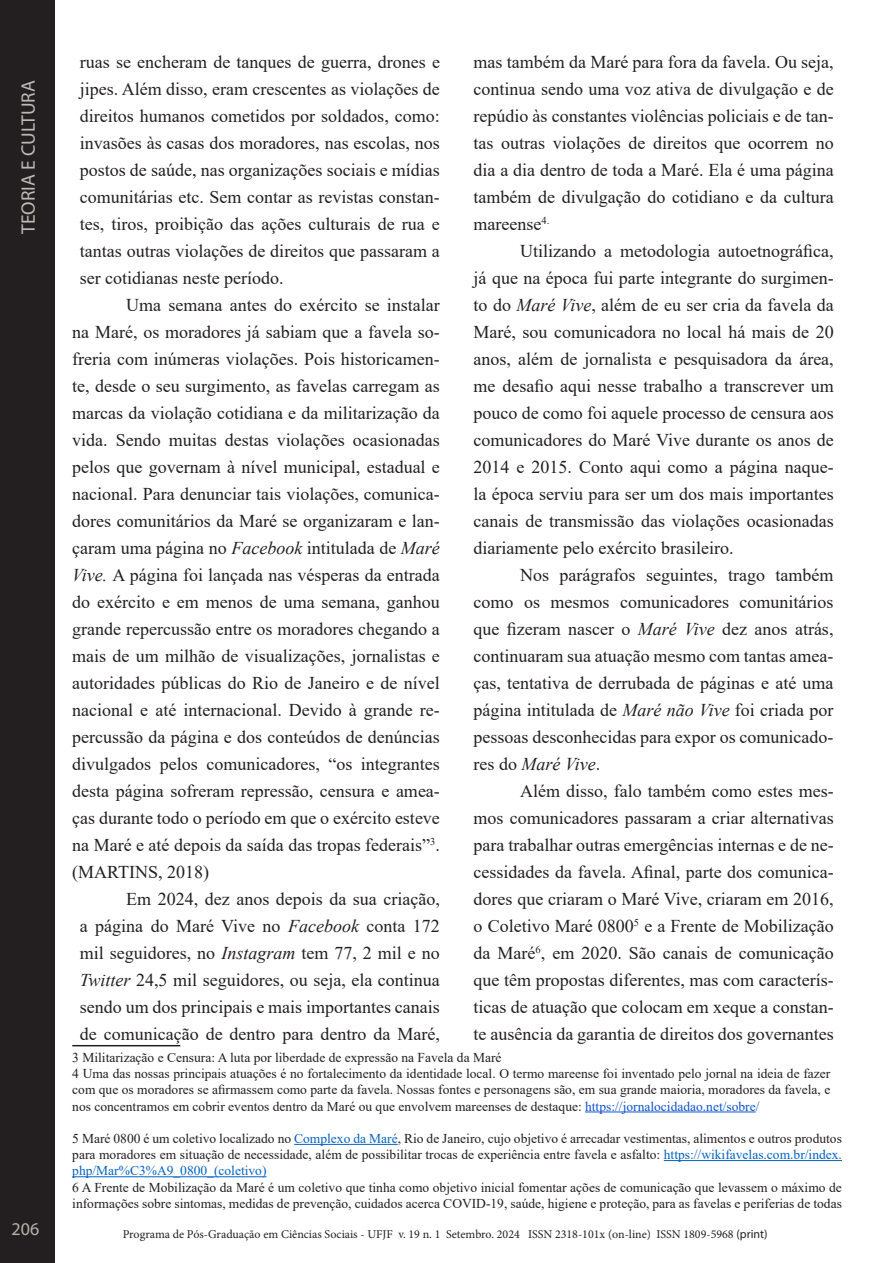
<style>
.page{position:relative;width:893px;height:1263px;background:#fff}
.page>*{position:absolute;margin:0;border:0;box-sizing:border-box;transform-origin:0 0}
.t1{font:19.5px "Myriad Pro";color:#bcbab6}
.t2{font:18px/27px "Times New Roman";color:#231f20;text-align:justify}
.t3{font:18px "Myriad Pro";color:#b5b2ad}
.t4{font:13.5px/16.2px "Times New Roman";color:#231f20;text-align:justify}
.t5{font:12px "Minion Pro";color:#231f20}
.s1{font-style:italic}
.s2{color:#1154cc}
.s3{color:#0563c1}
.s4{font-family:"Myriad Pro"}
</style>
<div class="page">
<div style="left:0;top:0;width:54px;height:1263px;background:#231f20"></div>
<hr style="left:72px;top:1045px;width:108px;height:1px;background:#231f20">
<hr style="left:585px;top:1112px;width:171px;height:1px;background:#1154cc">
<hr style="left:294px;top:1144px;width:104px;height:1px;background:#0563c1">
<hr style="left:664px;top:1160px;width:178px;height:1px;background:#0563c1">
<hr style="left:72px;top:1176px;width:194px;height:1px;background:#0563c1">
<p class="t1" style="left:16px;top:234px;width:155px;rotate:-90deg">TEORIA E CULTURA</p>
<p class="t3" style="left:12px;top:1218px;width:29px">206</p>
<p class="t2" style="left:474px;top:48px;width:362px">mas também da Maré para fora da favela. Ou seja, continua sendo uma voz ativa de divulgação e de repúdio às constantes violências policiais e de tan&shy;tas outras violações de direitos que ocorrem no dia a dia dentro de toda a Maré. Ela é uma página também de divulgação do cotidiano e da cultura mareense<sup>4.</sup></p>
<p class="t2" style="left:474px;top:237px;width:362px;text-indent:46px">Utilizando a metodologia autoetnográfica, já que na época fui parte integrante do surgimen&shy;to do <span class="s1">Maré Vive</span>, além de eu ser cria da favela da Maré, sou comunicadora no local há mais de 20 anos, além de jornalista e pesquisadora da área, me desafio aqui nesse trabalho a transcrever um pouco de como foi aquele processo de censura aos comunicadores do Maré Vive durante os anos de 2014 e 2015. Conto aqui como a página naque&shy;la época serviu para ser um dos mais importantes canais de transmissão das violações ocasionadas diariamente pelo exército brasileiro.</p>
<p class="t2" style="left:474px;top:561px;width:361px;text-indent:46px">Nos parágrafos seguintes, trago também como os mesmos comunicadores comunitários que fizeram nascer o <span class="s1">Maré Vive</span> dez anos atrás, continuaram sua atuação mesmo com tantas amea&shy;ças, tentativa de derrubada de páginas e até uma página intitulada de <span class="s1">Maré não Vive</span> foi criada por pessoas desconhecidas para expor os comunicado&shy;res do <span class="s1">Maré Vive</span>.</p>
<p class="t2" style="left:474px;top:777px;width:362px;text-indent:46px">Além disso, falo também como estes mes&shy;mos comunicadores passaram a criar alternativas para trabalhar outras emergências internas e de ne&shy;cessidades da favela. Afinal, parte dos comunica&shy;dores que criaram o Maré Vive, criaram em 2016, o Coletivo Maré 0800<sup>5</sup> e a Frente de Mobilização da Maré<sup>6</sup>, em 2020. São canais de comunicação que têm propostas diferentes, mas com caracterís&shy;ticas de atuação que colocam em xeque a constan&shy;te ausência da garantia de direitos dos governantes</p>
<p class="t2" style="left:80px;top:48px;width:362px">ruas se encheram de tanques de guerra, drones e jipes. Além disso, eram crescentes as violações de direitos humanos cometidos por soldados, como: invasões às casas dos moradores, nas escolas, nos postos de saúde, nas organizações sociais e mídias comunitárias etc. Sem contar as revistas constan&shy;tes, tiros, proibição das ações culturais de rua e tantas outras violações de direitos que passaram a ser cotidianas neste período.</p>
<p class="t2" style="left:72px;top:291px;width:369px;text-indent:54px">Uma semana antes do exército se instalar na Maré, os moradores já sabiam que a favela so&shy;freria com inúmeras violações. Pois historicamen&shy;te, desde o seu surgimento, as favelas carregam as marcas da violação cotidiana e da militarização da vida. Sendo muitas destas violações ocasionadas pelos que governam à nível municipal, estadual e nacional. Para denunciar tais violações, comunica&shy;dores comunitários da Maré se organizaram e lan&shy;çaram uma página no <span class="s1">Facebook</span> intitulada de <span class="s1">Maré Vive.</span> A página foi lançada nas vésperas da entrada do exército e em menos de uma semana, ganhou grande repercussão entre os moradores chegando a mais de um milhão de visualizações, jornalistas e autoridades públicas do Rio de Janeiro e de nível nacional e até internacional. Devido à grande re&shy;percussão da página e dos conteúdos de denúncias divulgados pelos comunicadores, “os integrantes desta página sofreram repressão, censura e amea&shy;ças durante todo o período em que o exército esteve na Maré e até depois da saída das tropas federais”<sup>3</sup>. (MARTINS, 2018)</p>
<p class="t2" style="left:80px;top:885px;width:362px;text-indent:47px">Em 2024, dez anos depois da sua criação, a página do Maré Vive no <span class="s1">Facebook</span> conta 172 mil seguidores, no <span class="s1">Instagram</span> tem 77, 2 mil e no <span class="s1">Twitter</span> 24,5 mil seguidores, ou seja, ela continua sendo um dos principais e mais importantes canais de comunicação de dentro para dentro da Maré,</p>
<p class="t4" style="left:72px;top:1049px;width:431px">3 Militarização e Censura: A luta por liberdade de expressão na Favela da Maré</p>
<p class="t4" style="left:72px;top:1065px;width:760px">4 Uma das nossas principais atuações é no fortalecimento da identidade local. O termo mareense foi inventado pelo jornal na ideia de fazer com que os moradores se afirmassem como parte da favela. Nossas fontes e personagens são, em sua grande maioria, moradores da favela, e nos concentramos em cobrir eventos dentro da Maré ou que envolvem mareenses de destaque: <span class="s2">https://jornalocidadao.net/sobre/</span></p>
<p class="t4" style="left:72px;top:1130px;width:771px">5 Maré 0800 é um coletivo localizado no <span class="s3">Complexo da Maré</span>, Rio de Janeiro, cujo objetivo é arrecadar vestimentas, alimentos e outros produtos para moradores em situação de necessidade, além de possibilitar trocas de experiência entre favela e asfalto: <span class="s3">https://wikifavelas.com.br/index. php/Mar%C3%A9_0800_(coletivo)</span></p>
<p class="t4" style="left:72px;top:1178px;width:771px">6 A Frente de Mobilização da Maré é um coletivo que tinha como objetivo inicial fomentar ações de comunicação que levassem o máximo de informações sobre sintomas, medidas de prevenção, cuidados acerca COVID-19, saúde, higiene e proteção, para as favelas e periferias de todas</p>
<p class="t5" style="left:123px;top:1226px;width:646px">Programa de Pós-Graduação em Ciências Sociais - UFJF v. 19 n. 1 Setembro. 2024 ISSN 2318-101x (on-line) ISSN 1809-5968 <span class="s4">(print)</span></p>
</div>
